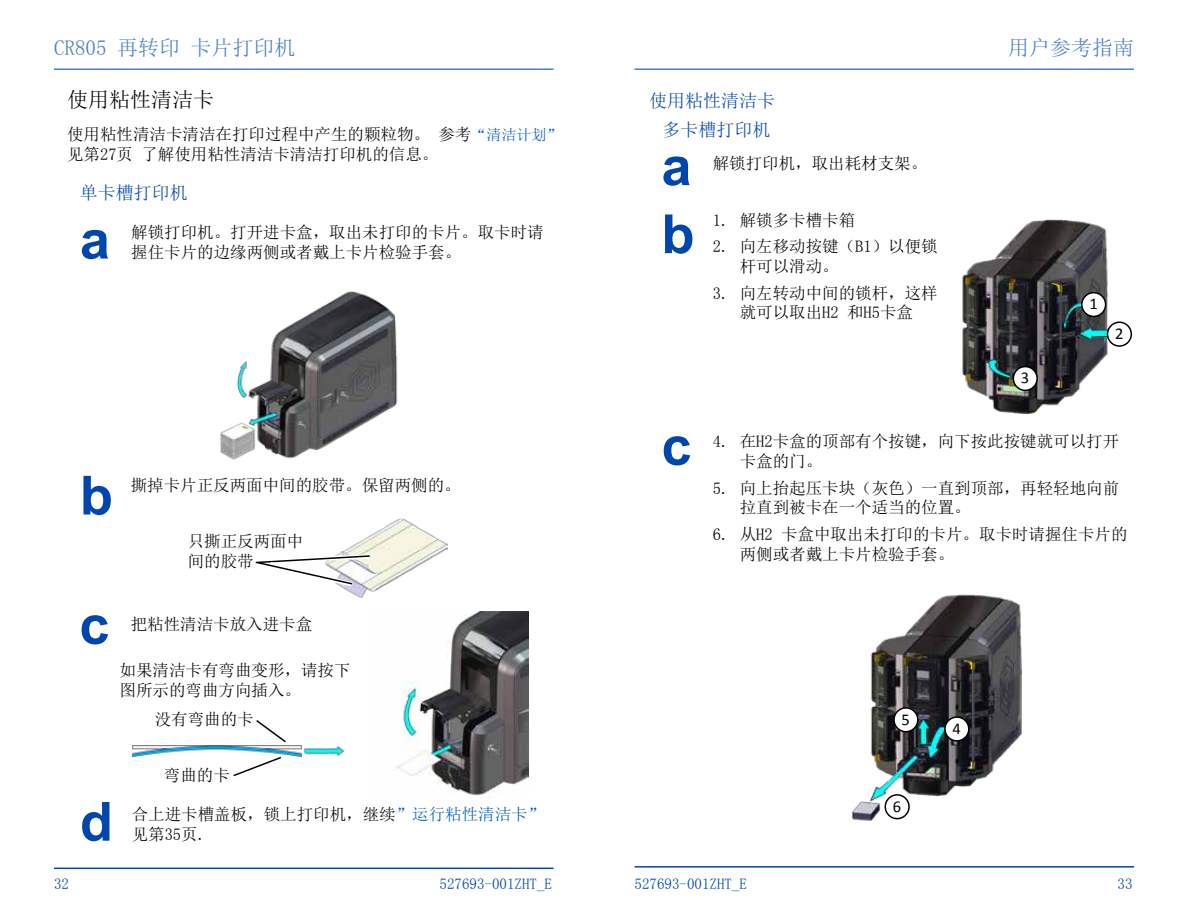
<style>
.page{position:relative;width:1188px;height:918px;background:#fff}
.page>*{position:absolute;margin:0;border:0;box-sizing:border-box;transform-origin:0 0}
.t1{font:700 54px/68.1px "Arial";color:#0046ad}
.t2{font:21px "Sim Sun";color:#4d7dc6}
.t3{font:21px "Sim Sun";color:#000}
.t4{font:18px "Sim Sun";color:#0046ad}
.t5{font:16.5px/19.8px "Sim Sun";color:#000}
.t6{font:16.5px "Calibri";color:#000}
.t7{font:15px "Sim Sun";color:#0046ad}
.s1{font-size:15px;color:#005bbb}
.s2{color:#005bbb}
</style>
<div class="page">
<hr style="left:54px;top:868px;width:500px;height:1px;background:#0046ad">
<hr style="left:634px;top:866px;width:500px;height:2px;background:#0046ad">
<img style="left:220px;top:291px;width:178px;height:169px">
<img style="left:341px;top:518px;width:107px;height:79px">
<svg style="left:255px;top:552px;width:119px;height:38px"></svg>
<img style="left:396px;top:612px;width:132px;height:186px">
<img style="left:962px;top:219px;width:153px;height:196px">
<div style="left:1082px;top:293px;width:24px;height:23px;background:#fff;border-radius:50%"></div>
<div style="left:1081px;top:292px;width:25px;height:25px;border:2px solid #000;border-radius:50%"></div>
<div style="left:1108px;top:322px;width:23px;height:24px;background:#fff;border-radius:50%"></div>
<div style="left:1107px;top:322px;width:25px;height:25px;border:2px solid #000;border-radius:50%"></div>
<div style="left:1013px;top:367px;width:24px;height:23px;background:#fff;border-radius:50%"></div>
<div style="left:1013px;top:366px;width:25px;height:25px;border:2px solid #000;border-radius:50%"></div>
<img style="left:851px;top:594px;width:171px;height:227px">
<div style="left:945px;top:717px;width:24px;height:24px;background:#fff;border-radius:50%"></div>
<div style="left:944px;top:716px;width:26px;height:26px;border:2px solid #000;border-radius:50%"></div>
<div style="left:885px;top:795px;width:24px;height:24px;background:#fff;border-radius:50%"></div>
<div style="left:885px;top:794px;width:25px;height:25px;border:2px solid #000;border-radius:50%"></div>
<div style="left:894px;top:708px;width:24px;height:24px;background:#fff;border-radius:50%"></div>
<div style="left:893px;top:707px;width:26px;height:25px;border:2px solid #000;border-radius:50%"></div>
<img style="left:303px;top:746px;width:43px;height:11px">
<img style="left:132px;top:745px;width:170px;height:12px">
<svg style="left:232px;top:720px;width:60px;height:57px"></svg>
<hr style="left:54px;top:68px;width:500px;height:2px;background:#4d7dc6">
<hr style="left:634px;top:68px;width:500px;height:2px;background:#4d7dc6">
<p class="t2" style="left:54px;top:37px;width:243px">CR805 再转印 卡片打印机</p>
<p class="t2" style="left:1008px;top:37px;width:127px">用户参考指南</p>
<p class="t3" style="left:67px;top:89px;width:148px">使用粘性清洁卡</p>
<p class="t5" style="left:67px;top:124px;width:496px">使用粘性清洁卡清洁在打印过程中产生的颗粒物。 参考<span class="s1">“清洁计划”</span>见第27页 了解使用粘性清洁卡清洁打印机的信息。</p>
<p class="t4" style="left:80px;top:184px;width:109px">单卡槽打印机</p>
<p class="t5" style="left:131px;top:223px;width:414px">解锁打印机。打开进卡盒，取出未打印的卡片。取卡时请握住卡片的边缘两侧或者戴上卡片检验手套。</p>
<h1 class="t1" style="left:80px;top:207px;width:32px">a</h1>
<h1 class="t1" style="left:80px;top:463px;width:34px">b</h1>
<p class="t5" style="left:131px;top:476px;width:331px">撕掉卡片正反两面中间的胶带。保留两侧的。</p>
<p class="t5" style="left:188px;top:531px;width:117px">只撕正反两面中间的胶带</p>
<h1 class="t1" style="left:79px;top:592px;width:32px">c</h1>
<p class="t5" style="left:131px;top:614px;width:183px">把粘性清洁卡放入进卡盒</p>
<p class="t5" style="left:120px;top:661px;width:232px">如果清洁卡有弯曲变形，请按下图所示的弯曲方向插入。</p>
<p class="t5" style="left:155px;top:709px;width:100px">没有弯曲的卡</p>
<h1 class="t1" style="left:80px;top:789px;width:34px">d</h1>
<p class="t5" style="left:164px;top:765px;width:67px">弯曲的卡</p>
<p class="t5" style="left:132px;top:804px;width:414px">合上进卡槽盖板，锁上打印机，继续<span class="s2">”运行粘性清洁卡”</span>见第35页.</p>
<p class="t7" style="left:54px;top:876px;width:16px">32</p>
<p class="t7" style="left:440px;top:876px;width:114px">527693-001ZHT_E</p>
<p class="t4" style="left:649px;top:91px;width:127px">使用粘性清洁卡</p>
<p class="t4" style="left:663px;top:120px;width:109px">多卡槽打印机</p>
<h1 class="t1" style="left:662px;top:134px;width:34px">a b</h1>
<p class="t5" style="left:713px;top:153px;width:216px">解锁打印机，取出耗材支架。</p>
<p class="t5" style="left:713px;top:210px;width:144px">1. 解锁多卡槽卡箱</p>
<p class="t5" style="left:740px;top:236px;width:200px;text-indent:-27px">2. 向左移动按键（B1）以便锁杆可以滑动。</p>
<p class="t5" style="left:713px;top:283px;width:226px;text-align:center">3. 向左转动中间的锁杆，这样就可以取出H2 和H5卡盒</p>
<p class="t6" style="left:1021px;top:367px;width:10px">3</p>
<p class="t6" style="left:1089px;top:293px;width:10px">1</p>
<p class="t6" style="left:1115px;top:323px;width:10px">2</p>
<h1 class="t1" style="left:662px;top:413px;width:32px">c</h1>
<p class="t5" style="left:740px;top:431px;width:381px;text-indent:-27px">4. 在H2卡盒的顶部有个按键，向下按此按键就可以打开卡盒的门。</p>
<p class="t5" style="left:740px;top:478px;width:381px;text-indent:-27px">5. 向上抬起压卡块（灰色）一直到顶部，再轻轻地向前拉直到被卡在一个适当的位置。</p>
<p class="t5" style="left:740px;top:524px;width:389px;text-indent:-27px">6. 从H2 卡盒中取出未打印的卡片。取卡时请握住卡片的两侧或者戴上卡片检验手套。</p>
<p class="t6" style="left:902px;top:709px;width:10px">5</p>
<p class="t6" style="left:893px;top:796px;width:10px">6</p>
<p class="t6" style="left:953px;top:718px;width:10px">4</p>
<p class="t7" style="left:634px;top:876px;width:114px">527693-001ZHT_E</p>
<p class="t7" style="left:1118px;top:876px;width:16px">33</p>
</div>
